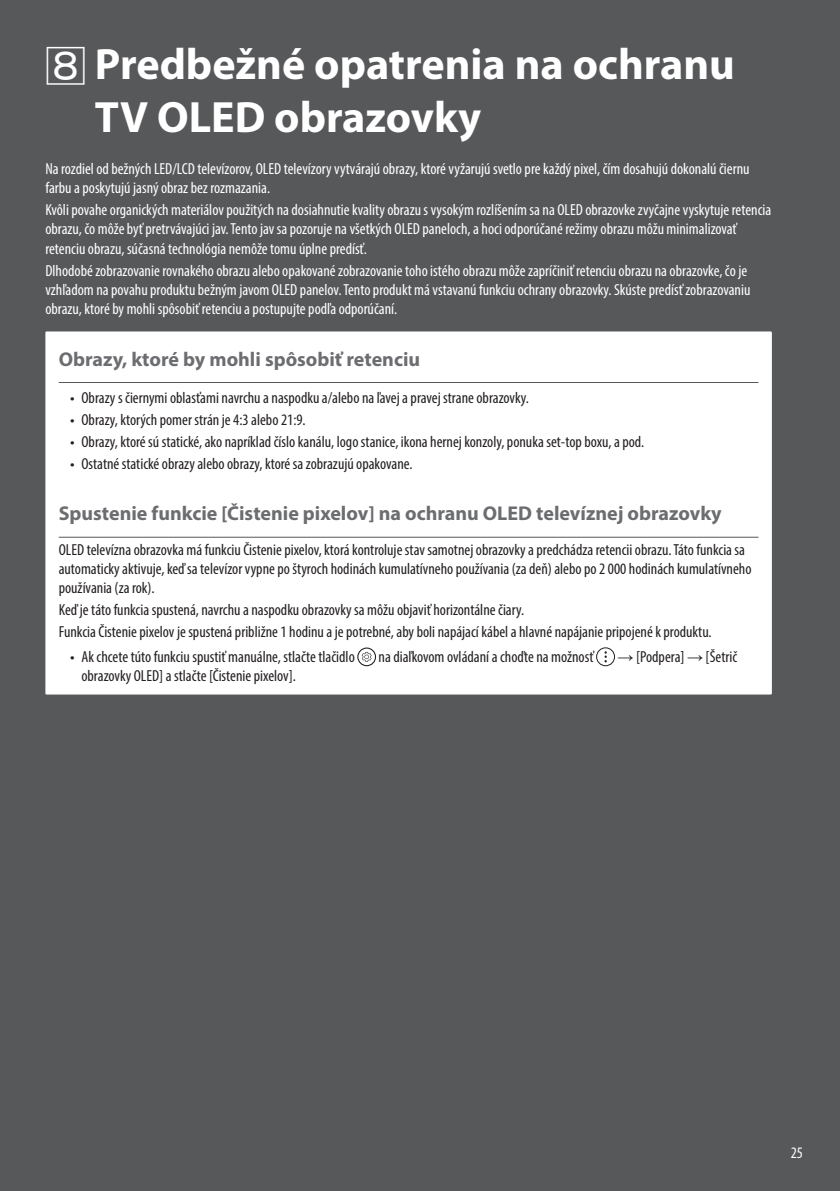
<style>
.page{position:relative;width:840px;height:1191px;background:#fff}
.page>*{position:absolute;margin:0;border:0;box-sizing:border-box;transform-origin:0 0}
.Title1_White{font:700 44px/52.8px "Myriad Pro";color:#fff}
.t1{font:700 20px "Myriad Pro";color:#6c6d70}
.t2{font:condensed 16px/19.2px "Myriad Pro";color:#231f20}
.Body{font:condensed 16px/19.2px "Myriad Pro";color:#fff}
.Page_Number_Right{font:condensed 16px "Myriad Pro";color:#fff}
.s1{font-family:"LG Smart";font-stretch:normal}
.s2{font-family:"Arial";font-stretch:normal}
</style>
<div class="page">
<div style="left:0;top:0;width:839px;height:1191px;background:#57585a"></div>
<div style="left:46px;top:332px;width:724px;height:361px;background:#fff"></div>
<hr style="left:59px;top:382px;width:699px;height:1px;background:#57585a">
<hr style="left:59px;top:537px;width:699px;height:1px;background:#57585a">
<div style="left:357px;top:647px;width:19px;height:19px;border:1px solid #231f20;border-radius:50%"></div>
<svg style="left:361px;top:652px;width:10px;height:10px"></svg>
<div style="left:595px;top:647px;width:19px;height:19px;border:1px solid #231f20;border-radius:50%"></div>
<svg style="left:604px;top:651px;width:3px;height:11px"></svg>
<div style="left:45px;top:331px;width:726px;height:363px;border:2px solid #fff"></div>
<p class="Title1_White" style="left:95px;top:37px;width:641px">Predbežné opatrenia na ochranu<br>TV OLED obrazovky</p>
<p class="Body" style="left:45px;top:159px;width:705px">Na rozdiel od bežných LED/LCD televízorov, OLED televízory vytvárajú obrazy, ktoré vyžarujú svetlo pre každý pixel, čím dosahujú dokonalú čiernu farbu a poskytujú jasný obraz bez rozmazania.</p>
<p class="Body" style="left:45px;top:200px;width:727px">Kvôli povahe organických materiálov použitých na dosiahnutie kvality obrazu s vysokým rozlíšením sa na OLED obrazovke zvyčajne vyskytuje retencia obrazu, čo môže byť pretrvávajúci jav. Tento jav sa pozoruje na všetkých OLED paneloch, a hoci odporúčané režimy obrazu môžu minimalizovať retenciu obrazu, súčasná technológia nemôže tomu úplne predísť.</p>
<p class="Body" style="left:45px;top:261px;width:706px">Dlhodobé zobrazovanie rovnakého obrazu alebo opakované zobrazovanie toho istého obrazu môže zapríčiniť retenciu obrazu na obrazovke, čo je vzhľadom na povahu produktu bežným javom OLED panelov. Tento produkt má vstavanú funkciu ochrany obrazovky. Skúste predísť zobrazovaniu obrazu, ktoré by mohli spôsobiť retenciu a postupujte podľa odporúčaní.</p>
<p class="t1" style="left:59px;top:346px;width:363px">Obrazy, ktoré by mohli spôsobiť retenciu</p>
<p class="t2" style="left:70px;top:387px;width:460px"><span class="s1">•</span> Obrazy s čiernymi oblasťami navrchu a naspodku a/alebo na ľavej a pravej strane obrazovky.</p>
<p class="t2" style="left:70px;top:410px;width:237px"><span class="s1">•</span> Obrazy, ktorých pomer strán je 4:3 alebo 21:9.</p>
<p class="t2" style="left:70px;top:432px;width:575px"><span class="s1">•</span> Obrazy, ktoré sú statické, ako napríklad číslo kanálu, logo stanice, ikona hernej konzoly, ponuka set-top boxu, a pod.</p>
<p class="t2" style="left:70px;top:454px;width:344px"><span class="s1">•</span> Ostatné statické obrazy alebo obrazy, ktoré sa zobrazujú opakovane.</p>
<p class="t1" style="left:59px;top:500px;width:664px">Spustenie funkcie [Čistenie pixelov] na ochranu OLED televíznej obrazovky</p>
<p class="t2" style="left:59px;top:539px;width:694px">OLED televízna obrazovka má funkciu Čistenie pixelov, ktorá kontroluje stav samotnej obrazovky a predchádza retencii obrazu. Táto funkcia sa automaticky aktivuje, keď sa televízor vypne po štyroch hodinách kumulatívneho používania (za deň) alebo po 2 000 hodinách kumulatívneho používania (za rok).</p>
<p class="t2" style="left:59px;top:598px;width:654px;line-height:22px">Keď je táto funkcia spustená, navrchu a naspodku obrazovky sa môžu objaviť horizontálne čiary.<br>Funkcia Čistenie pixelov je spustená približne 1 hodinu a je potrebné, aby boli napájací kábel a hlavné napájanie pripojené k produktu.</p>
<p class="t2" style="left:70px;top:647px;width:286px"><span class="s1">•</span> Ak chcete túto funkciu spustiť manuálne, stlačte tlačidlo</p>
<p class="t2" style="left:378px;top:647px;width:216px">na diaľkovom ovládaní a choďte na možnosť</p>
<p class="t2" style="left:617px;top:647px;width:121px"><span class="s2">→</span> [Podpera] <span class="s2">→</span> [Šetrič</p>
<p class="t2" style="left:81px;top:666px;width:216px">obrazovky OLED] a stlačte [Čistenie pixelov].</p>
<p class="Page_Number_Right" style="left:790px;top:1142px;width:14px">25</p>
</div>
